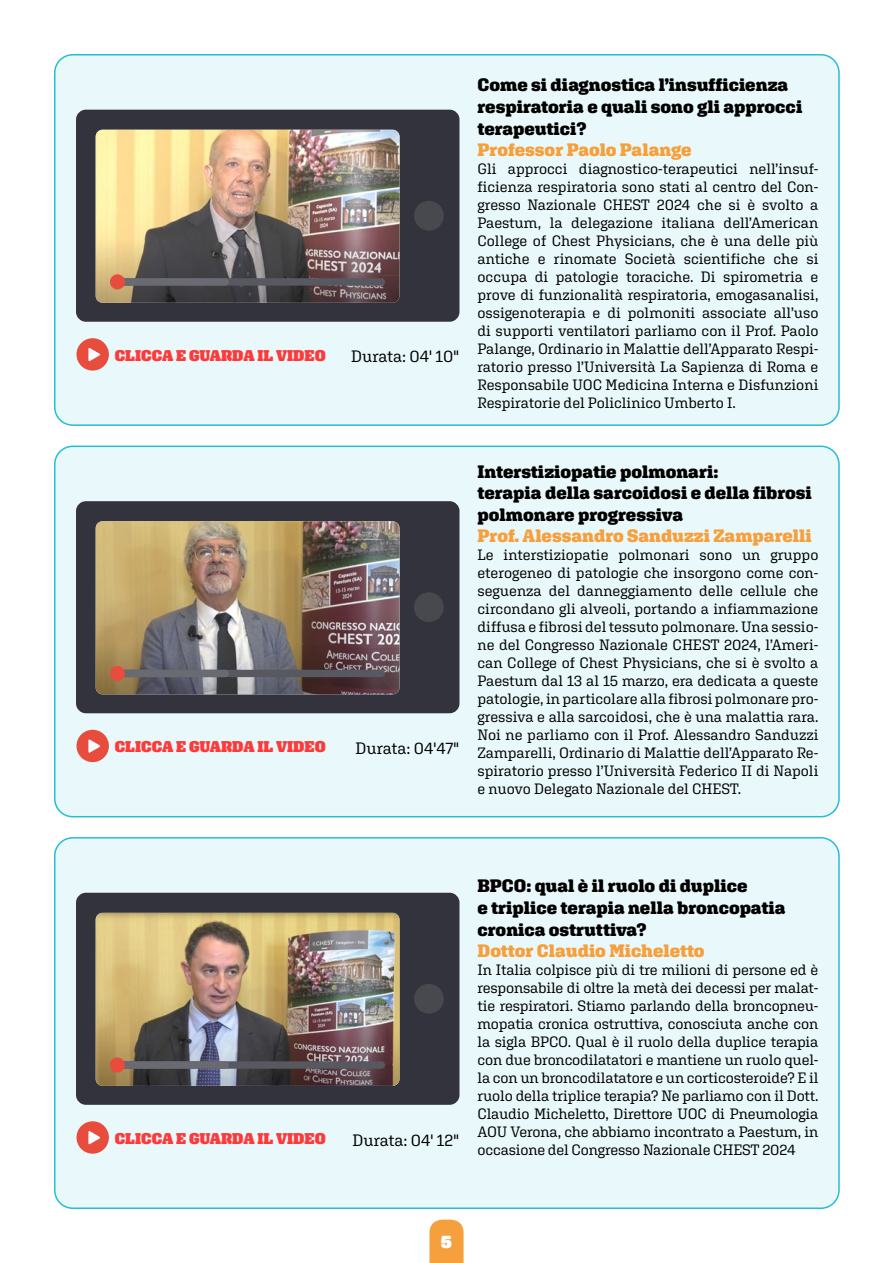
<style>
.page{position:relative;width:893px;height:1263px;background:#fff}
.page>*{position:absolute;margin:0;border:0;box-sizing:border-box;transform-origin:0 0}
.t1{font:900 18px/21.6px "Aglet Slab";color:#000}
.t2{font:900 18px "Aglet Slab";letter-spacing:-.005em;color:#f6a03d}
.t3{font:900 18px "Aglet Slab";color:#fff}
.t4{font:16.5px "Aglet Slab";color:#000}
.t5{font:900 15.6px "Aglet Slab";color:#fe393a}
.t6{font:15px/18px "Aglet Slab";letter-spacing:-.005em;color:#000;text-align:justify}
</style>
<div class="page">
<div style="left:55px;top:55px;width:784px;height:370px;background:#e9f9fb;border-radius:18px"></div>
<div style="left:54px;top:54px;width:786px;height:372px;border:2px solid #26bed3;border-radius:18px"></div>
<div style="left:76px;top:110px;width:383px;height:212px;background:#33333d;border-radius:10px"></div>
<div style="left:414px;top:201px;width:30px;height:30px;background:#48484f;border-radius:50%"></div>
<img style="left:96px;top:130px;width:303px;height:173px">
<div style="left:111px;top:278px;width:274px;height:8px;background:#585860;border-radius:4px"></div>
<div style="left:111px;top:278px;width:118px;height:8px;background:#6a6a72;border-radius:4px"></div>
<div style="left:110px;top:274px;width:15px;height:15px;background:#e74c3c;border-radius:50%"></div>
<div style="left:76px;top:338px;width:33px;height:33px;background:#e74c3c;border-radius:50%"></div>
<svg style="left:88px;top:348px;width:12px;height:13px"></svg>
<div style="left:55px;top:446px;width:784px;height:371px;background:#e9f9fb;border-radius:18px"></div>
<div style="left:54px;top:445px;width:786px;height:372px;border:2px solid #26bed3;border-radius:18px"></div>
<div style="left:76px;top:501px;width:383px;height:212px;background:#33333d;border-radius:10px"></div>
<div style="left:414px;top:592px;width:30px;height:30px;background:#48484f;border-radius:50%"></div>
<img style="left:96px;top:521px;width:303px;height:173px">
<div style="left:111px;top:670px;width:274px;height:7px;background:#585860;border-radius:4px"></div>
<div style="left:111px;top:670px;width:118px;height:7px;background:#6a6a72;border-radius:4px"></div>
<div style="left:110px;top:666px;width:15px;height:15px;background:#e74c3c;border-radius:50%"></div>
<div style="left:76px;top:730px;width:33px;height:32px;background:#e74c3c;border-radius:50%"></div>
<svg style="left:88px;top:739px;width:12px;height:14px"></svg>
<div style="left:55px;top:838px;width:784px;height:370px;background:#e9f9fb;border-radius:18px"></div>
<div style="left:54px;top:837px;width:786px;height:372px;border:2px solid #26bed3;border-radius:18px"></div>
<div style="left:76px;top:893px;width:383px;height:212px;background:#33333d;border-radius:10px"></div>
<div style="left:414px;top:984px;width:30px;height:30px;background:#48484f;border-radius:50%"></div>
<img style="left:96px;top:913px;width:303px;height:173px">
<div style="left:111px;top:1061px;width:274px;height:8px;background:#585860;border-radius:4px"></div>
<div style="left:111px;top:1061px;width:118px;height:8px;background:#6a6a72;border-radius:4px"></div>
<div style="left:110px;top:1057px;width:15px;height:15px;background:#e74c3c;border-radius:50%"></div>
<div style="left:76px;top:1121px;width:33px;height:33px;background:#e74c3c;border-radius:50%"></div>
<svg style="left:88px;top:1131px;width:12px;height:13px"></svg>
<svg style="left:429px;top:1219px;width:35px;height:44px;background:#f6a74d"></svg>
<p class="t5" style="left:115px;top:346px;width:212px">CLICCA E GUARDA IL VIDEO</p>
<p class="t4" style="left:351px;top:347px;width:110px">Durata: 04' 10"</p>
<p class="t1" style="left:477px;top:74px;width:326px">Come si diagnostica l’insufficienza respiratoria e quali sono gli approcci terapeutici?</p>
<p class="t2" style="left:477px;top:139px;width:215px">Professor Paolo Palange</p>
<p class="t6" style="left:477px;top:160px;width:342px">Gli approcci diagnostico-terapeutici nell’insuf&shy;ficienza respiratoria sono stati al centro del Con&shy;gresso Nazionale CHEST 2024 che si è svolto a Paestum, la delegazione italiana dell’American College of Chest Physicians, che è una delle più antiche e rinomate Società scientifiche che si occupa di patologie toraciche. Di spirometria e prove di funzionalità respiratoria, emogasanalisi, ossigenoterapia e di polmoniti associate all’uso di supporti ventilatori parliamo con il Prof. Paolo Palange, Ordinario in Malattie dell’Apparato Respi&shy;ratorio presso l’Università La Sapienza di Roma e Responsabile UOC Medicina Interna e Disfunzioni Respiratorie del Policlinico Umberto I.</p>
<p class="t5" style="left:115px;top:738px;width:212px">CLICCA E GUARDA IL VIDEO</p>
<p class="t4" style="left:356px;top:738px;width:105px">Durata: 04'47"</p>
<p class="t1" style="left:477px;top:460px;width:336px">Interstiziopatie polmonari:<br>terapia della sarcoidosi e della fibrosi polmonare progressiva</p>
<p class="t2" style="left:477px;top:525px;width:336px">Prof. Alessandro Sanduzzi Zamparelli</p>
<p class="t6" style="left:477px;top:546px;width:342px">Le interstiziopatie polmonari sono un gruppo eterogeneo di patologie che insorgono come con&shy;seguenza del danneggiamento delle cellule che circondano gli alveoli, portando a infiammazione diffusa e fibrosi del tessuto polmonare. Una sessio&shy;ne del Congresso Nazionale CHEST 2024, l’Ameri&shy;can College of Chest Physicians, che si è svolto a Paestum dal 13 al 15 marzo, era dedicata a queste patologie, in particolare alla fibrosi polmonare pro&shy;gressiva e alla sarcoidosi, che è una malattia rara.<br>Noi ne parliamo con il Prof. Alessandro Sanduzzi Zamparelli, Ordinario di Malattie dell’Apparato Re&shy;spiratorio presso l’Università Federico II di Napoli e nuovo Delegato Nazionale del CHEST.</p>
<p class="t5" style="left:115px;top:1129px;width:212px">CLICCA E GUARDA IL VIDEO</p>
<p class="t4" style="left:352px;top:1130px;width:109px">Durata: 04' 12"</p>
<p class="t1" style="left:477px;top:875px;width:310px">BPCO: qual è il ruolo di duplice<br>e triplice terapia nella broncopatia cronica ostruttiva?</p>
<p class="t2" style="left:477px;top:940px;width:229px">Dottor Claudio Micheletto</p>
<p class="t6" style="left:477px;top:961px;width:342px">In Italia colpisce più di tre milioni di persone ed è responsabile di oltre la metà dei decessi per malat&shy;tie respiratori. Stiamo parlando della broncopneu&shy;mopatia cronica ostruttiva, conosciuta anche con la sigla BPCO. Qual è il ruolo della duplice terapia con due broncodilatatori e mantiene un ruolo quel&shy;la con un broncodilatatore e un corticosteroide? E il ruolo della triplice terapia? Ne parliamo con il Dott.<br>Claudio Micheletto, Direttore UOC di Pneumologia AOU Verona, che abbiamo incontrato a Paestum, in occasione del Congresso Nazionale CHEST 2024</p>
<p class="t3" style="left:441px;top:1231px;width:13px">5</p>
</div>
